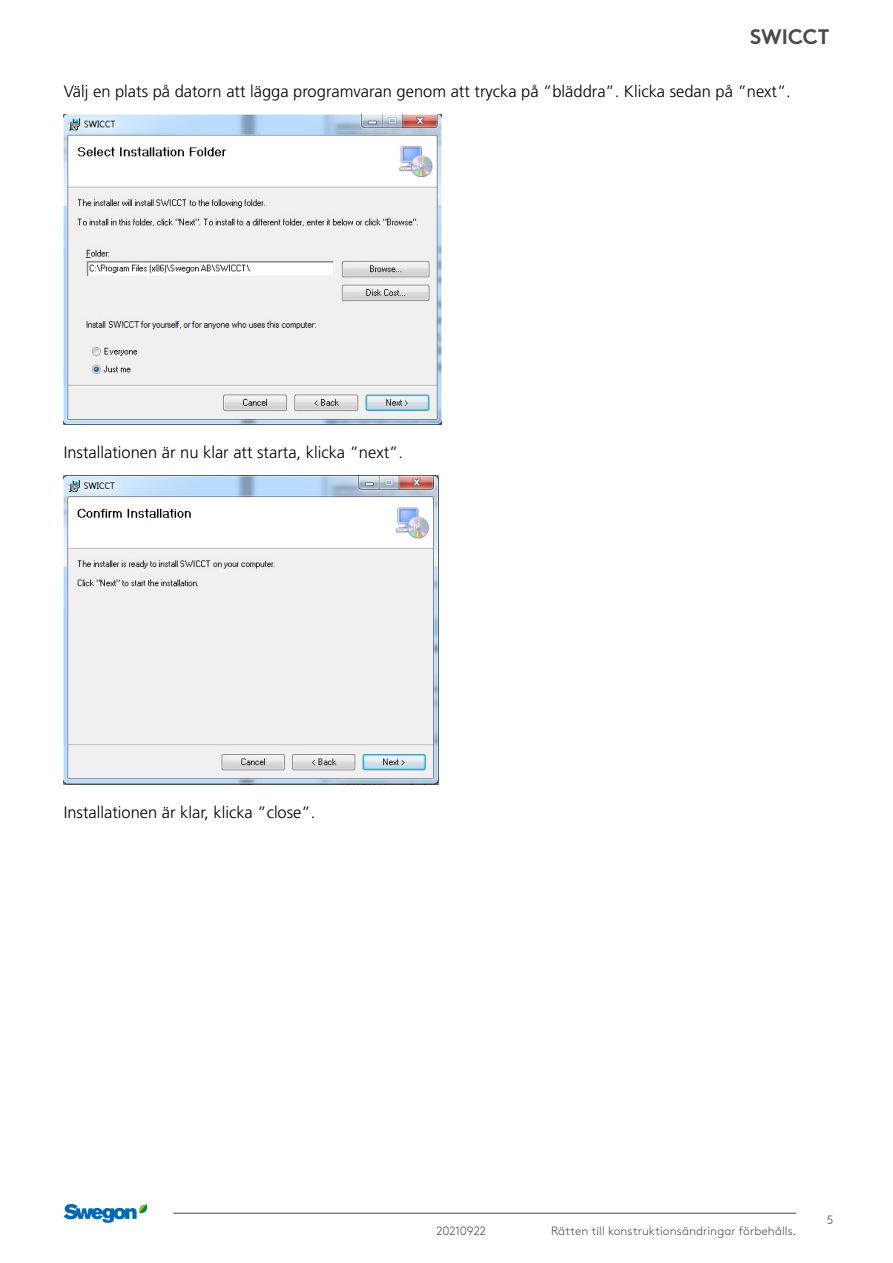
<style>
.page{position:relative;width:893px;height:1263px;background:#fff}
.page>*{position:absolute;margin:0;border:0;box-sizing:border-box;transform-origin:0 0}
.t1{font:700 21px "Swegon Brown";color:#4a4a49}
.t2{font:300 16.5px "Frutiger LT Pro";color:#000}
.t3{font:300 12px "Swegon Brown";letter-spacing:.005em;color:#4a4a49}
</style>
<div class="page">
<hr style="left:173px;top:1213px;width:623px;height:1px;background:#4a4a49">
<svg style="left:64px;top:1204px;width:84px;height:19px"></svg>
<img style="left:64px;top:115px;width:377px;height:309px">
<img style="left:64px;top:476px;width:375px;height:308px">
<p class="t1" style="left:750px;top:20px;width:81px">SWICCT</p>
<p class="t2" style="left:64px;top:82px;width:729px">Välj en plats på datorn att lägga programvaran genom att trycka på ”bläddra”. Klicka sedan på ”next”.</p>
<p class="t2" style="left:64px;top:443px;width:341px">Installationen är nu klar att starta, klicka ”next”.</p>
<p class="t2" style="left:64px;top:803px;width:253px">Installationen är klar, klicka ”close”.</p>
<p class="t3" style="left:437px;top:1221px;width:51px">20210922</p>
<p class="t3" style="left:551px;top:1221px;width:247px">Rätten till konstruktionsändringar förbehålls.</p>
<p class="t3" style="left:827px;top:1211px;width:8px">5</p>
</div>
